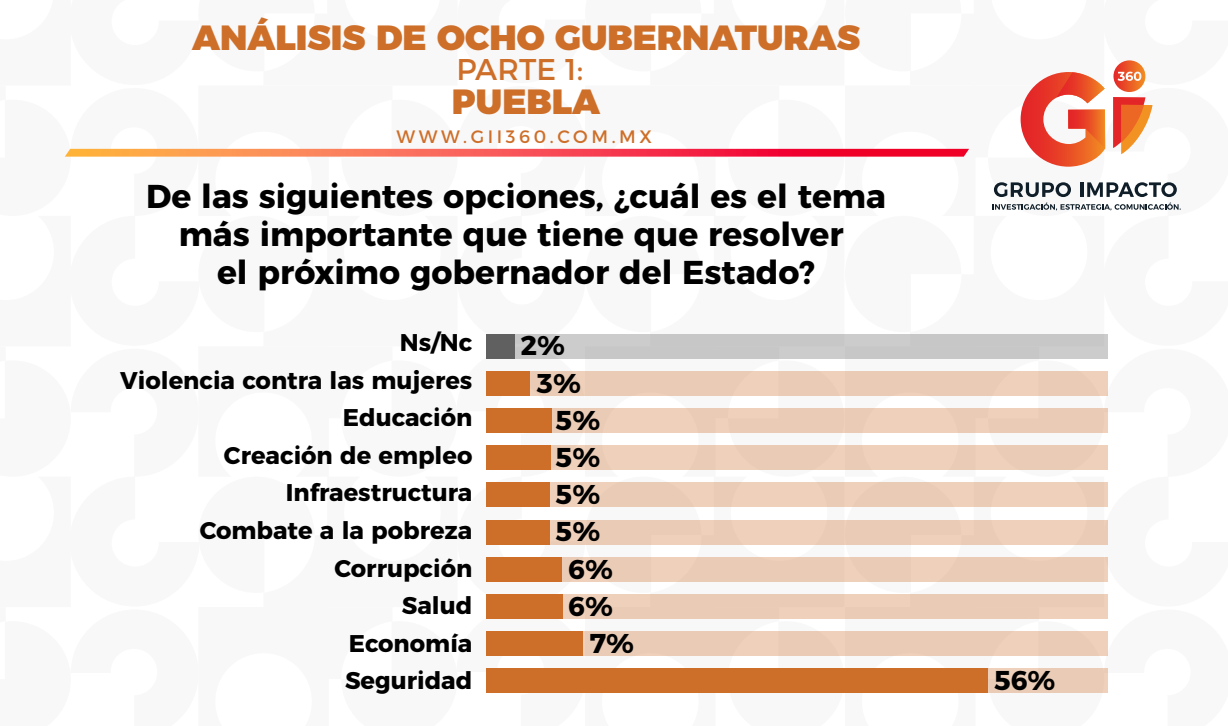
<style>
.page{position:relative;width:1228px;height:726px;background:#fff}
.page>*{position:absolute;margin:0;border:0;box-sizing:border-box;transform-origin:0 0}
.t1{font:900 35px "Montserrat";color:#ce6f29}
.t2{font:700 33px/38px "Montserrat";color:#000;text-align:center}
.t3{font:30px "Montserrat";color:#ce6f29}
.t4{font:700 27.2px "Montserrat";color:#000}
.t5{font:700 24.1px/37.5px "Montserrat";color:#000;text-align:right}
.t6{font:18px "Montserrat";letter-spacing:.2em;color:#ce6f29}
</style>
<div class="page">
<svg style="left:65px;top:60px;width:1116px;height:151px"></svg>
<div style="left:486px;top:482px;width:622px;height:25px;background:#efd1bb"></div>
<div style="left:486px;top:482px;width:64px;height:25px;background:#ce6f29"></div>
<div style="left:486px;top:520px;width:622px;height:25px;background:#eaccb6"></div>
<div style="left:486px;top:520px;width:64px;height:25px;background:#ce6f29"></div>
<div style="left:486px;top:557px;width:622px;height:25px;background:#eaccb6"></div>
<div style="left:486px;top:557px;width:76px;height:25px;background:#ce6f29"></div>
<div style="left:486px;top:594px;width:622px;height:25px;background:#eaccb6"></div>
<div style="left:486px;top:594px;width:77px;height:25px;background:#ce6f29"></div>
<div style="left:486px;top:631px;width:622px;height:25px;background:#eaccb6"></div>
<div style="left:486px;top:631px;width:97px;height:25px;background:#ce6f29"></div>
<div style="left:486px;top:668px;width:622px;height:25px;background:#eaccb6"></div>
<div style="left:486px;top:668px;width:502px;height:25px;background:#ce6f29"></div>
<div style="left:486px;top:334px;width:622px;height:25px;background:#c7c7c8"></div>
<div style="left:486px;top:334px;width:29px;height:25px;background:#606060"></div>
<div style="left:486px;top:371px;width:622px;height:25px;background:#eaccb6"></div>
<div style="left:486px;top:371px;width:44px;height:25px;background:#ce6f29"></div>
<div style="left:486px;top:408px;width:622px;height:25px;background:#eaccb6"></div>
<div style="left:486px;top:408px;width:65px;height:25px;background:#ce6f29"></div>
<div style="left:486px;top:445px;width:622px;height:25px;background:#efd1bb"></div>
<div style="left:486px;top:445px;width:64px;height:25px;background:#ce6f29"></div>
<h1 class="t1" style="left:192px;top:8px;width:669px">ANÁLISIS DE OCHO GUBERNATURAS</h1>
<p class="t3" style="left:456px;top:45px;width:128px">PARTE 1:</p>
<h1 class="t1" style="left:452px;top:72px;width:150px">PUEBLA</h1>
<p class="t6" style="left:397px;top:122px;width:257px">WWW.GII360.COM.MX</p>
<h2 class="t2" style="left:146px;top:175px;width:741px">De las siguientes opciones, ¿cuál es el tema más importante que tiene que resolver<br>el próximo gobernador del Estado?</h2>
<p class="t5" style="left:400px;top:322px;width:74px">Ns/Nc</p>
<p class="t5" style="left:120px;top:360px;width:354px">Violencia contra las mujeres<br>Educación</p>
<p class="t5" style="left:224px;top:435px;width:250px">Creación de empleo</p>
<p class="t5" style="left:286px;top:472px;width:188px">Infraestructura</p>
<p class="t5" style="left:200px;top:510px;width:274px">Combate a la pobreza</p>
<p class="t5" style="left:334px;top:547px;width:139px">Corrupción</p>
<p class="t5" style="left:402px;top:585px;width:72px">Salud</p>
<p class="t5" style="left:345px;top:622px;width:129px;text-align:left">Economía<br>Seguridad</p>
<p class="t4" style="left:520px;top:323px;width:46px">2%</p>
<p class="t4" style="left:537px;top:361px;width:46px">3%</p>
<p class="t4" style="left:556px;top:398px;width:46px">5%</p>
<p class="t4" style="left:556px;top:435px;width:46px">5%</p>
<p class="t4" style="left:556px;top:472px;width:46px">5%</p>
<p class="t4" style="left:556px;top:509px;width:46px">5%</p>
<p class="t4" style="left:568px;top:547px;width:46px">6%</p>
<p class="t4" style="left:568px;top:584px;width:46px">6%</p>
<p class="t4" style="left:589px;top:621px;width:46px">7%</p>
<p class="t4" style="left:994px;top:658px;width:63px">56%</p>
</div>
